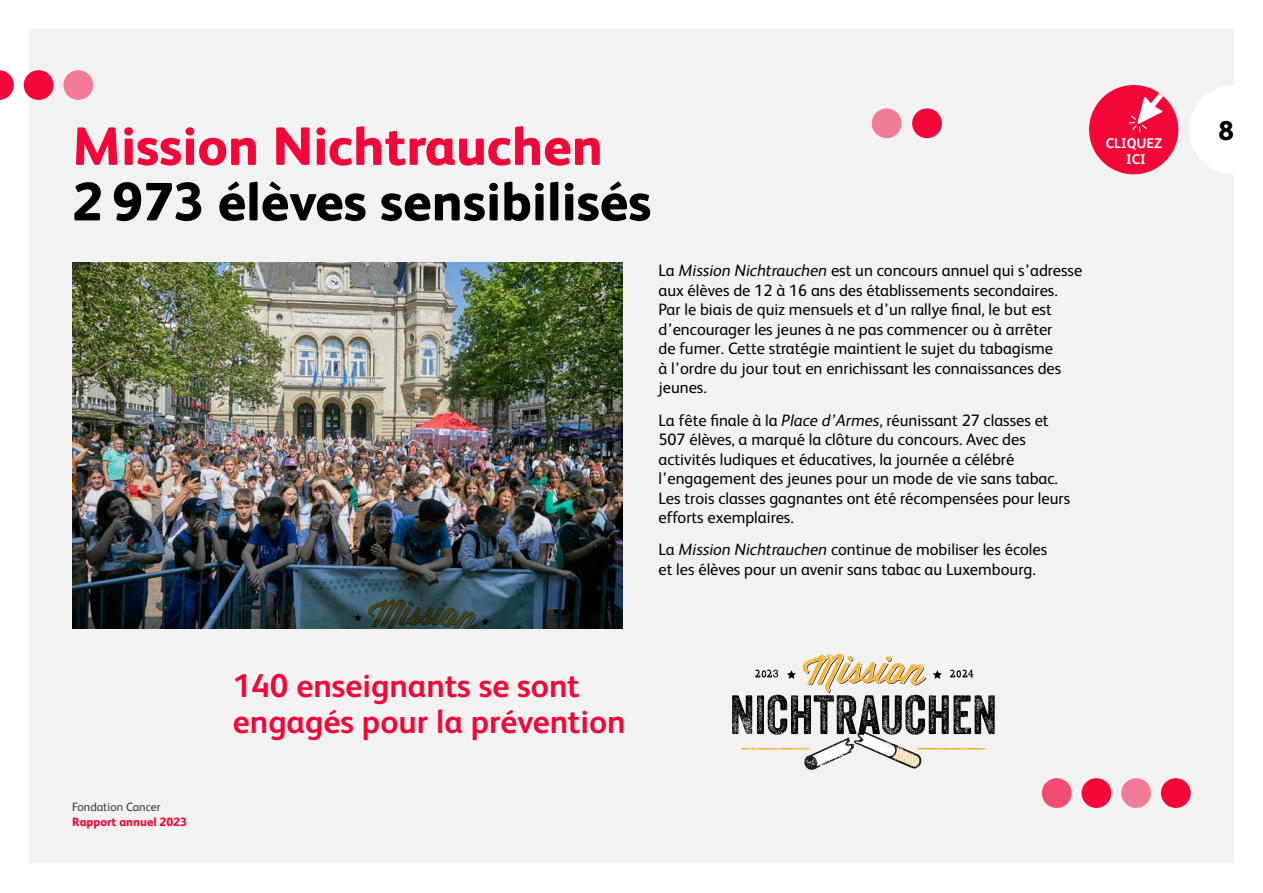
<style>
.page{position:relative;width:1263px;height:893px;background:#fff}
.page>*{position:absolute;margin:0;border:0;box-sizing:border-box;transform-origin:0 0}
.t1{font:800 54px "FS Albert";color:#000}
.t2{font:800 54px "FS Albert";color:#f20738}
.t3{font:700 33px/36px "FS Albert";color:#f20738}
.t4{font:800 27px "FS Albert";color:#000}
.t5{font:16.5px/19.5px "FS Albert";color:#000}
.t6{font:700 14.1px/15.6px "FS Albert";color:#fff;text-align:center}
.t7{font:800 12px "FS Albert";color:#f20738}
.t8{font:12px "FS Albert";color:#3c3c3b}
.s1{font-style:italic}
</style>
<div class="page">
<div style="left:30px;top:30px;width:1204px;height:833px;background:#f2f2f2"></div>
<div style="left:24px;top:70px;width:30px;height:30px;background:#f20738;border-radius:50%"></div>
<div style="left:63px;top:70px;width:30px;height:30px;background:#f27c95;border-radius:50%"></div>
<svg style="left:0;top:70px;width:14px;height:30px"></svg>
<div style="left:1081px;top:778px;width:30px;height:30px;background:#f20738;border-radius:50%"></div>
<div style="left:1121px;top:778px;width:30px;height:30px;background:#f27c95;border-radius:50%"></div>
<div style="left:1042px;top:778px;width:29px;height:30px;background:#f24d70;border-radius:50%"></div>
<div style="left:1161px;top:778px;width:30px;height:30px;background:#f20738;border-radius:50%"></div>
<div style="left:872px;top:108px;width:29px;height:30px;background:#f27c95;border-radius:50%"></div>
<div style="left:912px;top:108px;width:30px;height:30px;background:#f20738;border-radius:50%"></div>
<img style="left:72px;top:263px;width:550px;height:365px">
<svg style="left:732px;top:654px;width:263px;height:116px"></svg>
<div style="left:1089px;top:85px;width:89px;height:89px;background:#f20738;border-radius:50%"></div>
<svg style="left:1129px;top:93px;width:34px;height:39px"></svg>
<svg style="left:1189px;top:85px;width:45px;height:89px"></svg>
<h1 class="t2" style="left:72px;top:107px;width:532px">Mission Nichtrauchen</h1>
<h1 class="t1" style="left:72px;top:163px;width:581px">2 973 élèves sensibilisés</h1>
<p class="t5" style="left:658px;top:260px;width:425px">La <span class="s1">Mission Nichtrauchen</span> est un concours annuel qui s’adresse aux élèves de 12 à 16 ans des établissements secondaires.<br>Par le biais de quiz mensuels et d’un rallye final, le but est d’encourager les jeunes à ne pas commencer ou à arrêter<br>de fumer. Cette stratégie maintient le sujet du tabagisme<br>à l’ordre du jour tout en enrichissant les connaissances des jeunes.</p>
<p class="t5" style="left:658px;top:409px;width:413px">La fête finale à la <span class="s1">Place d’Armes</span>, réunissant 27 classes et 507 élèves, a marqué la clôture du concours. Avec des activités ludiques et éducatives, la journée a célébré l’engagement des jeunes pour un mode de vie sans tabac.<br>Les trois classes gagnantes ont été récompensées pour leurs efforts exemplaires.</p>
<p class="t5" style="left:658px;top:539px;width:390px">La <span class="s1">Mission Nichtrauchen</span> continue de mobiliser les écoles et les élèves pour un avenir sans tabac au Luxembourg.</p>
<p class="t6" style="left:1106px;top:135px;width:58px">CLIQUEZ<br>ICI</p>
<p class="t8" style="left:72px;top:799px;width:90px">Fondation Cancer</p>
<p class="t7" style="left:72px;top:813px;width:116px">Rapport annuel 2023</p>
<h2 class="t3" style="left:233px;top:666px;width:394px">140 enseignants se sont engagés pour la prévention</h2>
<h3 class="t4" style="left:1218px;top:111px;width:17px">8</h3>
</div>
